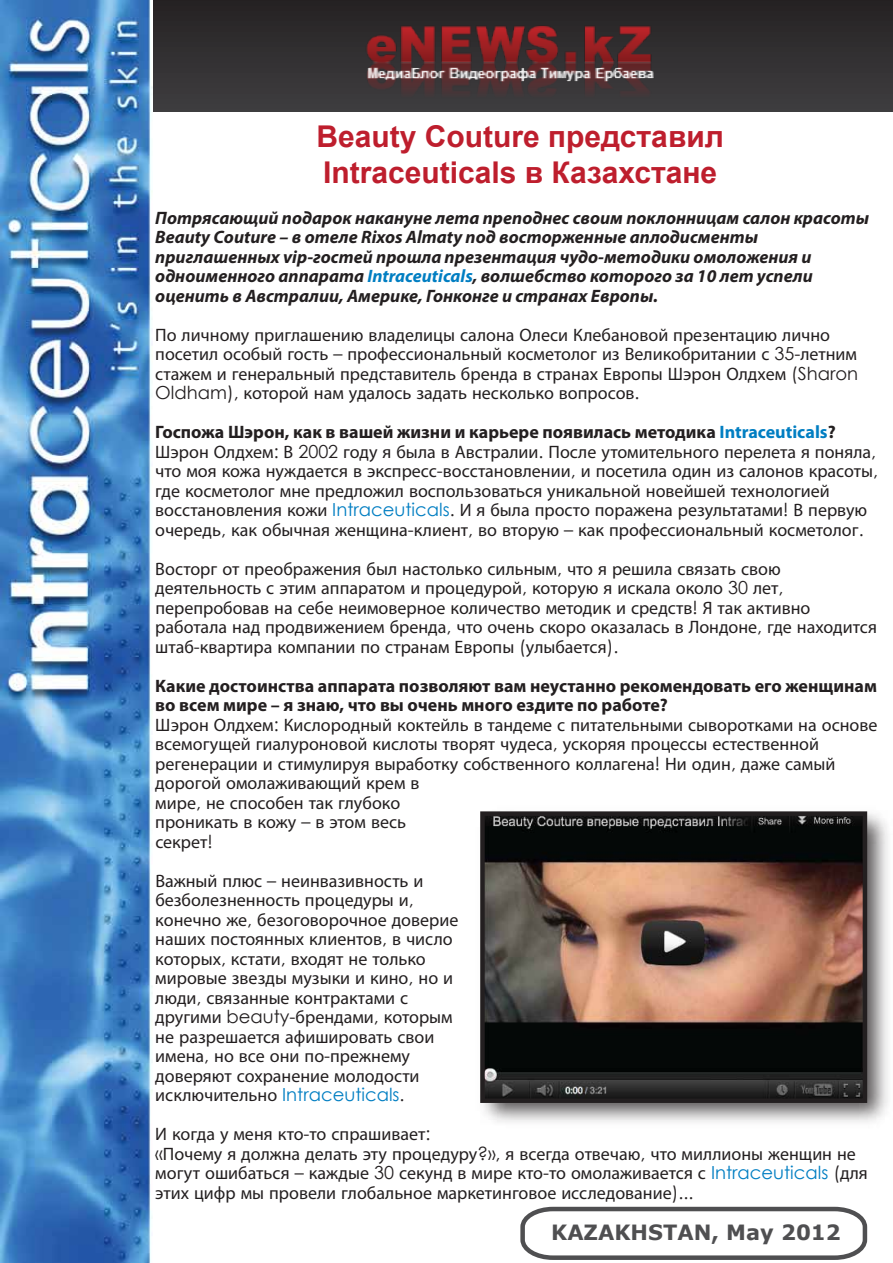
<style>
.page{position:relative;width:893px;height:1263px;background:#fff}
.page>*{position:absolute;margin:0;border:0;box-sizing:border-box;transform-origin:0 0}
.t1{font:700 30px/36px "Arial";color:#be1e2d}
.t2{font:700 21px "Verdana";color:#4f4f51}
.t3{font:18px/19.5px "Myriad Pro";color:#231f20}
.t4{font:italic 700 18px/19.5px "Myriad Pro";color:#231f20}
.t5{font:18px "Century Gothic";color:#007ec2}
.s1{color:#007ec2}
.s2{font-family:"Century Gothic"}
.s3{font-weight:700}
.s4{font-weight:700;color:#007ec2}
.s5{font-family:"Century Gothic";color:#007ec2}
.s6{font-family:"Myriad Pro";color:#231f20}
.s7{color:#231f20}
</style>
<div class="page">
<svg style="left:152px;top:0;width:741px;height:112px;background:#323031"></svg>
<img style="left:0;top:0;width:152px;height:1263px">
<svg style="left:520px;top:1206px;width:348px;height:54px"></svg>
<img style="left:364px;top:0;width:292px;height:112px">
<img style="left:483px;top:811px;width:405px;height:311px">
<img style="left:485px;top:816px;width:377px;height:282px">
<div style="left:480px;top:811px;width:387px;height:292px;border:4px solid #231f20"></div>
<h1 class="t1" style="left:316px;top:119px;width:409px">Beauty Couture представил<br>Intraceuticals в Казахстане</h1>
<p class="t4" style="left:155px;top:207px;width:715px">Потрясающий подарок накануне лета преподнес своим поклонницам салон красоты Beauty Couture – в отеле Rixos Almaty под восторженные аплодисменты приглашенных vip-гостей прошла презентация чудо-методики омоложения и одноименного аппарата <span class="s1">Intraceuticals</span>, волшебство которого за 10 лет успели оценить в Австралии, Америке, Гонконге и странах Европы.</p>
<p class="t3" style="left:155px;top:325px;width:704px">По личному приглашению владелицы салона Олеси Клебановой презентацию лично посетил особый гость <span class="s2">–</span> профессиональный косметолог из Великобритании с <span class="s2">35-</span>летним стажем и генеральный представитель бренда в странах Европы Шэрон Олдхем <span class="s2">(Sharon Oldham),</span> которой нам удалось задать несколько вопросов<span class="s2">.</span></p>
<p class="t3" style="left:155px;top:422px;width:724px"><span class="s3">Госпожа Шэрон, как в вашей жизни и карьере появилась методика</span> <span class="s4">Intraceuticals</span><span class="s3">?<br></span>Шэрон Олдхем<span class="s2">:</span> В <span class="s2">2002</span> году я была в Австралии<span class="s2">.</span> После утомительного перелета я поняла<span class="s2">, </span>что моя кожа нуждается в экспресс<span class="s2">-</span>восстановлении<span class="s2">,</span> и посетила один из салонов красоты<span class="s2">, </span>где косметолог мне предложил воспользоваться уникальной новейшей технологией восстановления кожи <span class="s5">Intraceuticals</span><span class="s2">.</span> И я была просто поражена результатами<span class="s2">!</span> В первую очередь<span class="s2">,</span> как обычная женщина<span class="s2">-</span>клиент<span class="s2">,</span> во вторую <span class="s2">–</span> как профессиональный косметолог<span class="s2">.</span></p>
<p class="t3" style="left:155px;top:559px;width:723px">Восторг от преображения был настолько сильным<span class="s2">,</span> что я решила связать свою деятельность с этим аппаратом и процедурой<span class="s2">,</span> которую я искала около <span class="s2">30</span> лет<span class="s2">, </span>перепробовав на себе неимоверное количество методик и средств<span class="s2">!</span> Я так активно работала над продвижением бренда<span class="s2">,</span> что очень скоро оказалась в Лондоне<span class="s2">,</span> где находится штаб<span class="s2">-</span>квартира компании по странам Европы <span class="s2">(</span>улыбается<span class="s2">).</span></p>
<p class="t3" style="left:155px;top:676px;width:724px"><span class="s3">Какие достоинства аппарата позволяют вам неустанно рекомендовать его женщинам во всем мире – я знаю, что вы очень много ездите по работе?<br></span>Шэрон Олдхем<span class="s2">:</span> Кислородный коктейль в тандеме с питательными сыворотками на основе всемогущей гиалуроновой кислоты творят чудеса<span class="s2">,</span> ускоряя процессы естественной регенерации и стимулируя выработку собственного коллагена<span class="s2">!</span> Ни один<span class="s2">,</span> даже самый дорогой омолаживающий крем в<br>мире<span class="s2">,</span> не способен так глубоко<br>проникать в кожу <span class="s2">–</span> в этом весь<br>секрет<span class="s2">!</span></p>
<p class="t3" style="left:155px;top:871px;width:305px">Важный плюс <span class="s2">–</span> неинвазивность и безболезненность процедуры и<span class="s2">, </span>конечно же<span class="s2">,</span> безоговорочное доверие наших постоянных клиентов<span class="s2">,</span> в число которых<span class="s2">,</span> кстати<span class="s2">,</span> входят не только мировые звезды музыки и кино<span class="s2">,</span> но и люди<span class="s2">,</span> связанные контрактами с другими <span class="s2">beauty-</span>брендами<span class="s2">,</span> которым не разрешается афишировать свои имена<span class="s2">,</span> но все они по<span class="s2">-</span>прежнему доверяют сохранение молодости</p>
<p class="t5" style="left:155px;top:1084px;width:251px"><span class="s6">исключительно</span> Intraceuticals<span class="s7">.</span></p>
<p class="t3" style="left:155px;top:1124px;width:714px">И когда у меня кто<span class="s2">-</span>то спрашивает<span class="s2">:<br>«</span>Почему я должна делать эту процедуру<span class="s2">?»,</span> я всегда отвечаю<span class="s2">,</span> что миллионы женщин не могут ошибаться <span class="s2">–</span> каждые <span class="s2">30</span> секунд в мире кто<span class="s2">-</span>то омолаживается с <span class="s5">Intraceuticals</span> <span class="s2">(</span>для этих цифр мы провели глобальное маркетинговое исследование<span class="s2">)...</span></p>
<p class="t2" style="left:551px;top:1218px;width:291px">KAZAKHSTAN, May 2012</p>
</div>
